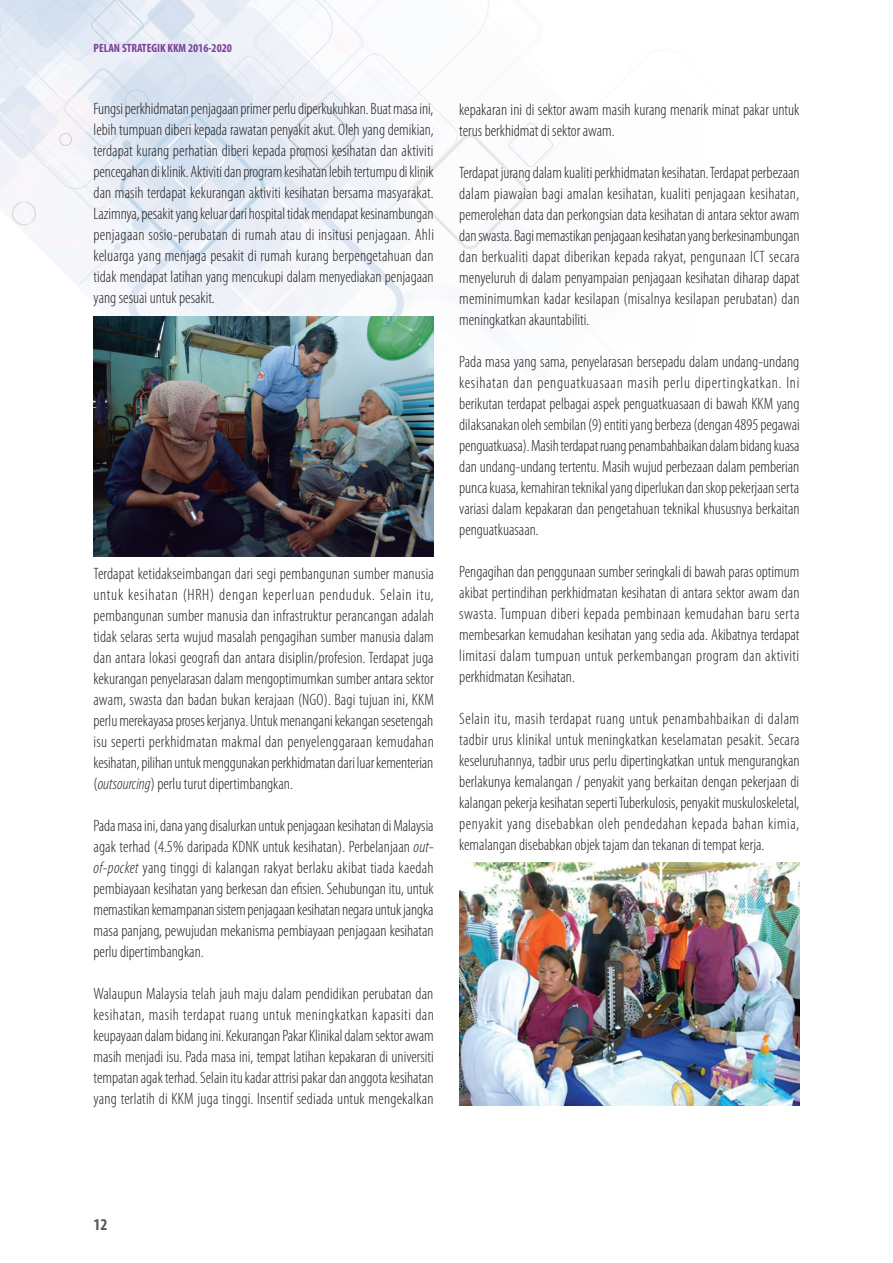
<style>
.page{position:relative;width:893px;height:1263px;background:#fff}
.page>*{position:absolute;margin:0;border:0;box-sizing:border-box;transform-origin:0 0}
.t1{font:300 condensed 16.5px/21px "Myriad Pro";color:#231f20;text-align:justify}
.t2{font:700 condensed 16.5px "Myriad Pro";color:#57585a}
.t3{font:700 condensed 12px "Myriad Pro";color:#7e3e98}
.s1{font-style:italic}
</style>
<div class="page">
<img style="left:0;top:0;width:564px;height:461px">
<img style="left:94px;top:316px;width:340px;height:241px">
<img style="left:459px;top:863px;width:340px;height:243px">
<p class="t3" style="left:94px;top:41px;width:140px">PELAN STRATEGIK KKM 2016-2020</p>
<p class="t1" style="left:94px;top:98px;width:342px">Fungsi perkhidmatan penjagaan primer perlu diperkukuhkan. Buat masa ini, lebih tumpuan diberi kepada rawatan penyakit akut. Oleh yang demikian, terdapat kurang perhatian diberi kepada promosi kesihatan dan aktiviti pencegahan di klinik. Aktiviti dan program kesihatan lebih tertumpu di klinik dan masih terdapat kekurangan aktiviti kesihatan bersama masyarakat.<br>Lazimnya, pesakit yang keluar dari hospital tidak mendapat kesinambungan penjagaan sosio-perubatan di rumah atau di insitusi penjagaan. Ahli keluarga yang menjaga pesakit di rumah kurang berpengetahuan dan tidak mendapat latihan yang mencukupi dalam menyediakan penjagaan yang sesuai untuk pesakit.</p>
<p class="t1" style="left:94px;top:564px;width:342px">Terdapat ketidakseimbangan dari segi pembangunan sumber manusia untuk kesihatan (HRH) dengan keperluan penduduk. Selain itu, pembangunan sumber manusia dan infrastruktur perancangan adalah tidak selaras serta wujud masalah pengagihan sumber manusia dalam dan antara lokasi geografi dan antara disiplin/profesion. Terdapat juga kekurangan penyelarasan dalam mengoptimumkan sumber antara sektor awam, swasta dan badan bukan kerajaan (NGO). Bagi tujuan ini, KKM perlu merekayasa proses kerjanya. Untuk menangani kekangan sesetengah isu seperti perkhidmatan makmal dan penyelenggaraan kemudahan kesihatan, pilihan untuk menggunakan perkhidmatan dari luar kementerian (<span class="s1">outsourcing</span>) perlu turut dipertimbangkan.</p>
<p class="t1" style="left:94px;top:816px;width:342px">Pada masa ini, dana yang disalurkan untuk penjagaan kesihatan di Malaysia agak terhad (4.5% daripada KDNK untuk kesihatan). Perbelanjaan <span class="s1">out&shy;of-pocket</span> yang tinggi di kalangan rakyat berlaku akibat tiada kaedah pembiayaan kesihatan yang berkesan dan efisien. Sehubungan itu, untuk memastikan kemampanan sistem penjagaan kesihatan negara untuk jangka masa panjang, pewujudan mekanisma pembiayaan penjagaan kesihatan perlu dipertimbangkan.</p>
<p class="t1" style="left:94px;top:984px;width:342px">Walaupun Malaysia telah jauh maju dalam pendidikan perubatan dan kesihatan, masih terdapat ruang untuk meningkatkan kapasiti dan keupayaan dalam bidang ini. Kekurangan Pakar Klinikal dalam sektor awam masih menjadi isu. Pada masa ini, tempat latihan kepakaran di universiti tempatan agak terhad. Selain itu kadar attrisi pakar dan anggota kesihatan yang terlatih di KKM juga tinggi. Insentif sediada untuk mengekalkan</p>
<p class="t1" style="left:459px;top:99px;width:342px">kepakaran ini di sektor awam masih kurang menarik minat pakar untuk terus berkhidmat di sektor awam.</p>
<p class="t1" style="left:459px;top:162px;width:342px">Terdapat jurang dalam kualiti perkhidmatan kesihatan. Terdapat perbezaan dalam piawaian bagi amalan kesihatan, kualiti penjagaan kesihatan, pemerolehan data dan perkongsian data kesihatan di antara sektor awam dan swasta. Bagi memastikan penjagaan kesihatan yang berkesinambungan dan berkualiti dapat diberikan kepada rakyat, pengunaan ICT secara menyeluruh di dalam penyampaian penjagaan kesihatan diharap dapat meminimumkan kadar kesilapan (misalnya kesilapan perubatan) dan meningkatkan akauntabiliti.</p>
<p class="t1" style="left:459px;top:351px;width:342px">Pada masa yang sama, penyelarasan bersepadu dalam undang-undang kesihatan dan penguatkuasaan masih perlu dipertingkatkan. Ini berikutan terdapat pelbagai aspek penguatkuasaan di bawah KKM yang dilaksanakan oleh sembilan (9) entiti yang berbeza (dengan 4895 pegawai penguatkuasa). Masih terdapat ruang penambahbaikan dalam bidang kuasa dan undang-undang tertentu. Masih wujud perbezaan dalam pemberian punca kuasa, kemahiran teknikal yang diperlukan dan skop pekerjaan serta variasi dalam kepakaran dan pengetahuan teknikal khususnya berkaitan penguatkuasaan.</p>
<p class="t1" style="left:459px;top:561px;width:342px">Pengagihan dan penggunaan sumber seringkali di bawah paras optimum akibat pertindihan perkhidmatan kesihatan di antara sektor awam dan swasta. Tumpuan diberi kepada pembinaan kemudahan baru serta membesarkan kemudahan kesihatan yang sedia ada. Akibatnya terdapat limitasi dalam tumpuan untuk perkembangan program dan aktiviti perkhidmatan Kesihatan.</p>
<p class="t1" style="left:459px;top:708px;width:342px">Selain itu, masih terdapat ruang untuk penambahbaikan di dalam tadbir urus klinikal untuk meningkatkan keselamatan pesakit. Secara keseluruhannya, tadbir urus perlu dipertingkatkan untuk mengurangkan berlakunya kemalangan / penyakit yang berkaitan dengan pekerjaan di kalangan pekerja kesihatan seperti Tuberkulosis, penyakit muskuloskeletal, penyakit yang disebabkan oleh pendedahan kepada bahan kimia, kemalangan disebabkan objek tajam dan tekanan di tempat kerja.</p>
<p class="t2" style="left:94px;top:1214px;width:16px">12</p>
</div>
